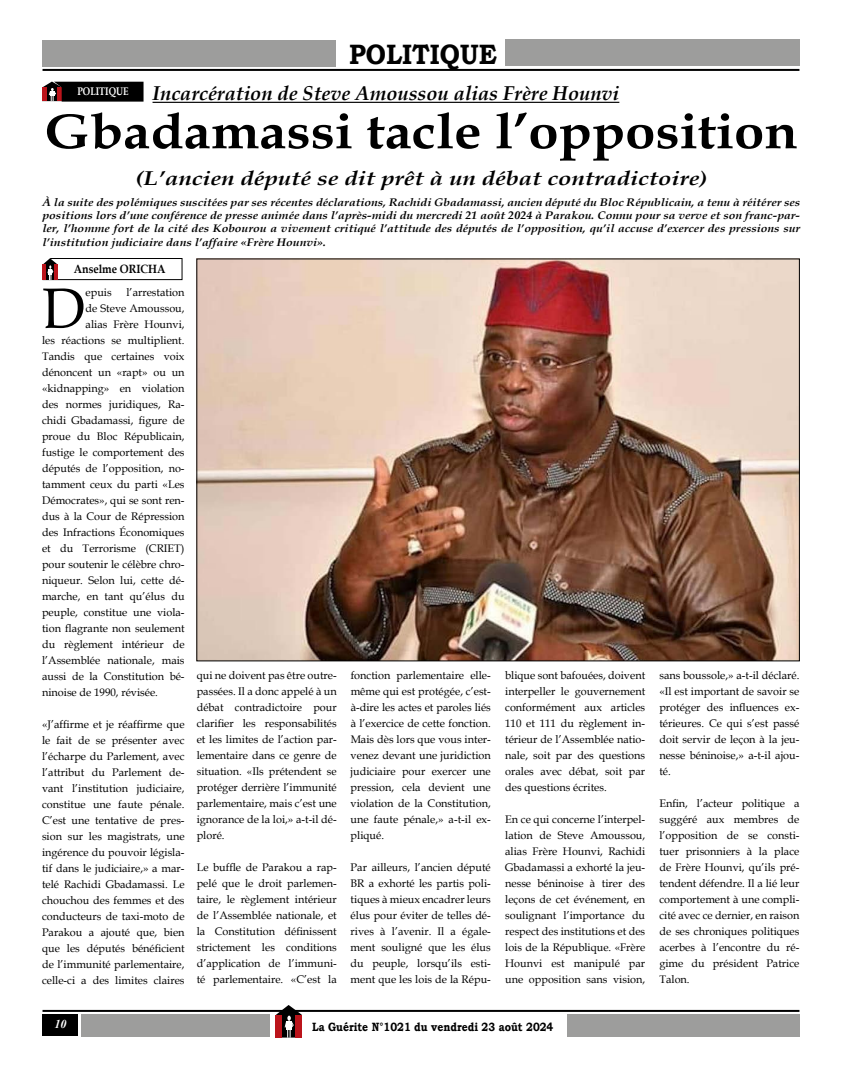
<style>
.page{position:relative;width:842px;height:1078px;background:#fff}
.page>*{position:absolute;margin:0;border:0;box-sizing:border-box;transform-origin:0 0}
.t1{font:56.8px "Book Antiqua";color:#000}
.t2{font:700 49.5px "Book Antiqua";color:#000;scale:1.1 1}
.t3{font:700 28px "Bookman Old Style";color:#000;scale:.9 1}
.t4{font:italic 700 20px "Book Antiqua";color:#000;scale:1.2 1}
.t5{font:italic 700 20px "Book Antiqua";color:#000}
.t6{font:700 12px "Bookman Old Style";color:#000;scale:.86 1}
.t7{font:700 12px "Book Antiqua";color:#000;scale:.89 1}
.t8{font:italic 700 12px "Times New Roman";color:#fff}
.t9{font:11px/16px "Book Antiqua";color:#000;text-align:justify}
.t10{font:italic 700 11px/13.2px "Book Antiqua";color:#000;text-align:justify;scale:1.1 1}
.t11{font:700 11px "Book Antiqua";color:#fff;scale:.81 1}
</style>
<div class="page">
<hr style="left:43px;top:69px;width:756px;height:2px;background:#000">
<hr style="left:43px;top:1009px;width:756px;height:2px;background:#000">
<div style="left:567px;top:1013px;width:232px;height:23px;background:#9d9d9c"></div>
<div style="left:81px;top:1014px;width:189px;height:22px;background:#9d9d9c"></div>
<div style="left:43px;top:1014px;width:35px;height:21px;background:#000"></div>
<svg style="left:276px;top:1005px;width:26px;height:32px"></svg>
<div style="left:296px;top:1014px;width:6px;height:23px;background:#bb141b"></div>
<div style="left:276px;top:1014px;width:6px;height:23px;background:#bb141b"></div>
<hr style="left:153px;top:102px;width:466px;height:1px;background:#000">
<svg style="left:42px;top:40px;width:312px;height:257px"></svg>
<svg style="left:494px;top:39px;width:305px;height:64px"></svg>
<img style="left:199px;top:261px;width:598px;height:397px">
<h3 class="t3" style="left:349px;top:34px;width:166px">politique</h3>
<p class="t11" style="left:77px;top:84px;width:8px">politique</p>
<h3 class="t5" style="left:153px;top:79px;width:468px">Incarcération de Steve Amoussou alias Frère Hounvi</h3>
<h2 class="t2" style="left:44px;top:98px;width:686px">Gbadamassi tacle l’opposition</h2>
<h3 class="t4" style="left:136px;top:164px;width:478px">(L’ancien député se dit prêt à un débat contradictoire)</h3>
<p class="t10" style="left:43px;top:195px;width:690px">À la suite des polémiques suscitées par ses récentes déclarations, Rachidi Gbadamassi, ancien député du Bloc Républicain, a tenu à réitérer ses positions lors d’une conférence de presse animée dans l’après-midi du mercredi 21 août 2024 à Parakou. Connu pour sa verve et son franc-par&shy;ler, l’homme fort de la cité des Kobourou a vivement critiqué l’attitude des députés de l’opposition, qu’il accuse d’exercer des pressions sur l’institution judiciaire dans l’affaire «Frère Hounvi».</p>
<p class="t7" style="left:74px;top:261px;width:104px">Anselme ORICHA</p>
<h1 class="t1" style="left:42px;top:269px;width:45px">D</h1>
<p class="t9" style="left:86px;top:284px;width:28px">epuis</p>
<p class="t9" style="left:126px;top:284px;width:60px">l’arrestation</p>
<p class="t9" style="left:86px;top:300px;width:100px">de Steve Amoussou,</p>
<p class="t9" style="left:86px;top:316px;width:100px">alias Frère Hounvi,</p>
<p class="t9" style="left:42px;top:332px;width:144px">les réactions se multiplient.</p>
<p class="t9" style="left:42px;top:348px;width:144px">Tandis que certaines voix</p>
<p class="t9" style="left:42px;top:364px;width:144px">dénoncent un «rapt» ou un</p>
<p class="t9" style="left:42px;top:380px;width:144px">«kidnapping» en violation</p>
<p class="t9" style="left:42px;top:396px;width:144px">des normes juridiques, Ra-</p>
<p class="t9" style="left:42px;top:412px;width:144px">chidi Gbadamassi, figure de</p>
<p class="t9" style="left:42px;top:428px;width:144px">proue du Bloc Républicain,</p>
<p class="t9" style="left:42px;top:444px;width:144px">fustige le comportement des</p>
<p class="t9" style="left:42px;top:460px;width:144px">députés de l’opposition, no-</p>
<p class="t9" style="left:42px;top:476px;width:144px">tamment ceux du parti «Les</p>
<p class="t9" style="left:42px;top:492px;width:144px">Démocrates», qui se sont ren-</p>
<p class="t9" style="left:42px;top:508px;width:144px">dus à la Cour de Répression</p>
<p class="t9" style="left:42px;top:524px;width:144px">des Infractions Économiques</p>
<p class="t9" style="left:42px;top:540px;width:144px">et du Terrorisme (CRIET)</p>
<p class="t9" style="left:42px;top:556px;width:144px">pour soutenir le célèbre chro-</p>
<p class="t9" style="left:42px;top:572px;width:144px">niqueur. Selon lui, cette dé-</p>
<p class="t9" style="left:42px;top:588px;width:144px">marche, en tant qu’élus du</p>
<p class="t9" style="left:42px;top:604px;width:144px">peuple, constitue une viola-</p>
<p class="t9" style="left:42px;top:620px;width:144px">tion flagrante non seulement</p>
<p class="t9" style="left:42px;top:636px;width:144px">du règlement intérieur de</p>
<p class="t9" style="left:42px;top:652px;width:144px">l’Assemblée nationale, mais</p>
<p class="t9" style="left:42px;top:668px;width:144px">aussi de la Constitution bé-</p>
<p class="t9" style="left:42px;top:684px;width:117px">ninoise de 1990, révisée.</p>
<p class="t9" style="left:42px;top:716px;width:144px">«J’affirme et je réaffirme que le fait de se présenter avec l’écharpe du Parlement, avec l’attribut du Parlement de&shy;vant l’institution judiciaire, constitue une faute pénale.<br>C’est une tentative de pres&shy;sion sur les magistrats, une ingérence du pouvoir législa&shy;tif dans le judiciaire,» a mar&shy;telé Rachidi Gbadamassi. Le chouchou des femmes et des conducteurs de taxi-moto de Parakou a ajouté que, bien que les députés bénéficient de l’immunité parlementaire, celle-ci a des limites claires</p>
<p class="t9" style="left:197px;top:666px;width:142px">qui ne doivent pas être outre&shy;passées. Il a donc appelé à un débat contradictoire pour clarifier les responsabilités et les limites de l’action par&shy;lementaire dans ce genre de situation. «Ils prétendent se protéger derrière l’immunité parlementaire, mais c’est une ignorance de la loi,» a-t-il dé&shy;ploré.</p>
<p class="t9" style="left:197px;top:858px;width:142px">Le buffle de Parakou a rap&shy;pelé que le droit parlemen&shy;taire, le règlement intérieur de l’Assemblée nationale, et la Constitution définissent strictement les conditions d’application de l’immuni&shy;té parlementaire. «C’est la</p>
<p class="t9" style="left:351px;top:666px;width:142px">fonction parlementaire elle&shy;même qui est protégée, c’est&shy;à-dire les actes et paroles liés à l’exercice de cette fonction.<br>Mais dès lors que vous inter&shy;venez devant une juridiction judiciaire pour exercer une pression, cela devient une violation de la Constitution, une faute pénale,» a-t-il ex&shy;pliqué.</p>
<p class="t9" style="left:351px;top:858px;width:142px">Par ailleurs, l’ancien député BR a exhorté les partis poli&shy;tiques à mieux encadrer leurs élus pour éviter de telles dé&shy;rives à l’avenir. Il a égale&shy;ment souligné que les élus du peuple, lorsqu’ils esti&shy;ment que les lois de la Répu-</p>
<p class="t9" style="left:505px;top:666px;width:142px">blique sont bafouées, doivent interpeller le gouvernement conformément aux articles 110 et 111 du règlement in&shy;térieur de l’Assemblée natio&shy;nale, soit par des questions orales avec débat, soit par des questions écrites.</p>
<p class="t9" style="left:505px;top:810px;width:142px">En ce qui concerne l’interpel&shy;lation de Steve Amoussou, alias Frère Hounvi, Rachidi Gbadamassi a exhorté la jeu&shy;nesse béninoise à tirer des leçons de cet événement, en soulignant l’importance du respect des institutions et des lois de la République. «Frère Hounvi est manipulé par une opposition sans vision,</p>
<p class="t8" style="left:54px;top:1015px;width:13px">10</p>
<p class="t6" style="left:312px;top:1017px;width:282px">La Guérite N°1021 du vendredi 23 août 2024</p>
<p class="t9" style="left:659px;top:666px;width:142px">sans boussole,» a-t-il déclaré. «Il est important de savoir se protéger des influences ex&shy;térieures. Ce qui s’est passé doit servir de leçon à la jeu&shy;nesse béninoise,» a-t-il ajou&shy;té.</p>
<p class="t9" style="left:659px;top:794px;width:142px">Enfin, l’acteur politique a suggéré aux membres de l’opposition de se consti&shy;tuer prisonniers à la place de Frère Hounvi, qu’ils pré&shy;tendent défendre. Il a lié leur comportement à une compli&shy;cité avec ce dernier, en raison de ses chroniques politiques acerbes à l’encontre du ré&shy;gime du président Patrice Talon.</p>
</div>
